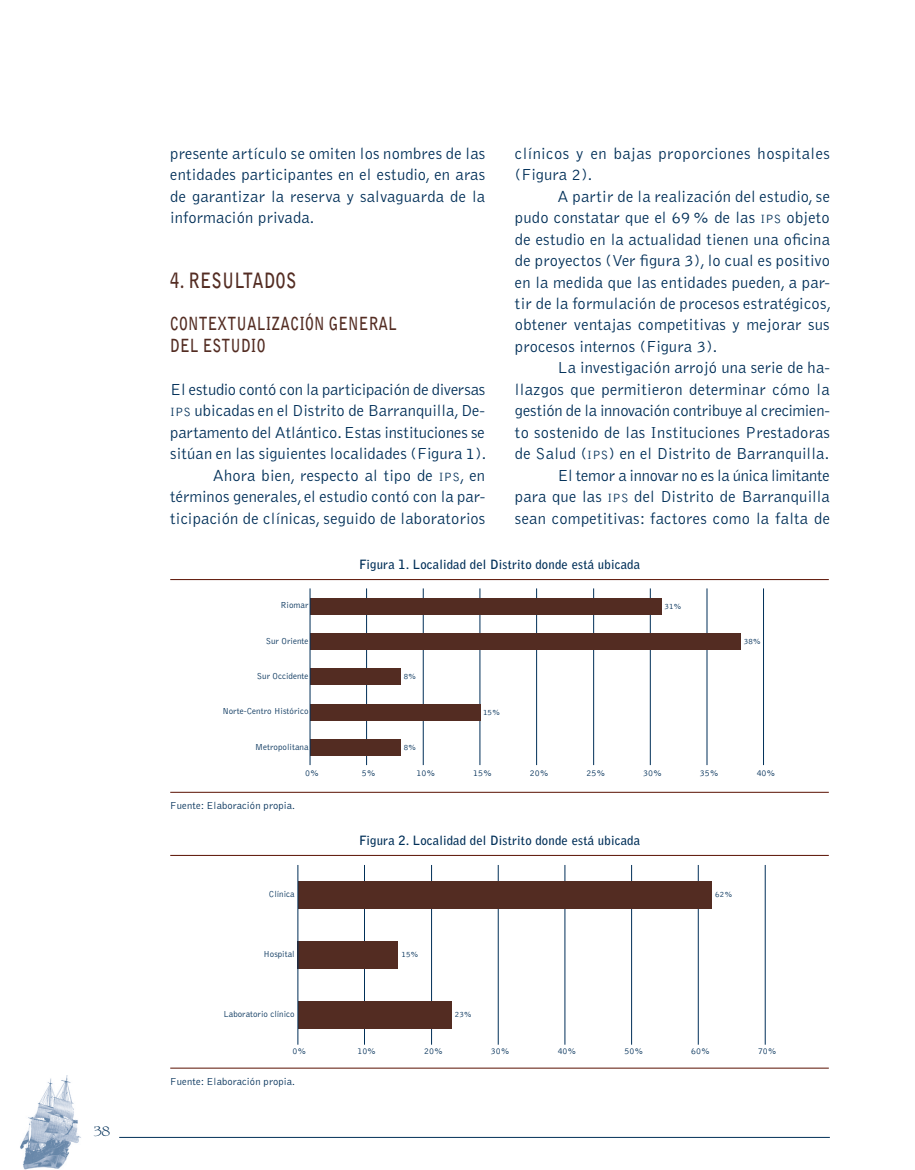
<style>
.page{position:relative;width:915px;height:1170px;background:#fff}
.page>*{position:absolute;margin:0;border:0;box-sizing:border-box;transform-origin:0 0}
.t1{font:700 21px "Bell Gothic";letter-spacing:.015em;color:#532c22;scale:.8 1}
.t2{font:700 18px "Bell Gothic";color:#532c22;scale:.8 1}
.t3{font:300 16.5px/21.5px "Bell Gothic";letter-spacing:.01em;color:#002f58;text-align:justify}
.t4{font:300 16.5px/21.5px "Bell Gothic";letter-spacing:.03em;color:#002f58}
.t5{font:15px "University Roman";color:#002f58;scale:1.3 1}
.t6{font:700 12.75px "Bell Gothic";letter-spacing:.015em;color:#002f58}
.t7{font:300 10.5px "Bell Gothic";letter-spacing:.015em;color:#002f58}
.t8{font:300 9px "Bell Gothic";color:#002f58}
.t9{font:300 8.25px "Bell Gothic";color:#002f58}
.s1{font-size:12.3px}
</style>
<div class="page">
<hr style="left:119px;top:1136px;width:710px;height:1px;background:#002f58">
<img style="left:20px;top:1075px;width:61px;height:94px">
<hr style="left:170px;top:579px;width:658px;height:1px;background:#5a1000">
<hr style="left:170px;top:792px;width:658px;height:1px;background:#5a1000">
<hr style="left:366px;top:588px;width:1px;height:177px;background:#002f58">
<hr style="left:423px;top:588px;width:1px;height:177px;background:#002f58">
<hr style="left:479px;top:588px;width:1px;height:177px;background:#002f58">
<hr style="left:536px;top:588px;width:1px;height:177px;background:#002f58">
<hr style="left:593px;top:588px;width:1px;height:177px;background:#002f58">
<hr style="left:649px;top:588px;width:1px;height:177px;background:#002f58">
<hr style="left:706px;top:588px;width:1px;height:177px;background:#002f58">
<hr style="left:763px;top:588px;width:1px;height:177px;background:#002f58">
<div style="left:310px;top:739px;width:90px;height:16px;background:#532c22"></div>
<div style="left:310px;top:703px;width:170px;height:17px;background:#532c22"></div>
<div style="left:310px;top:668px;width:90px;height:17px;background:#532c22"></div>
<div style="left:310px;top:633px;width:430px;height:16px;background:#532c22"></div>
<div style="left:310px;top:598px;width:351px;height:16px;background:#532c22"></div>
<hr style="left:310px;top:588px;width:1px;height:177px;background:#002f58">
<hr style="left:170px;top:855px;width:658px;height:1px;background:#5a1000">
<hr style="left:170px;top:1067px;width:658px;height:1px;background:#5a1000">
<hr style="left:364px;top:864px;width:1px;height:180px;background:#002f58">
<hr style="left:431px;top:864px;width:1px;height:180px;background:#002f58">
<hr style="left:498px;top:864px;width:1px;height:180px;background:#002f58">
<hr style="left:564px;top:864px;width:1px;height:180px;background:#002f58">
<hr style="left:631px;top:864px;width:1px;height:180px;background:#002f58">
<hr style="left:697px;top:864px;width:1px;height:180px;background:#002f58">
<hr style="left:764px;top:864px;width:1px;height:180px;background:#002f58">
<div style="left:298px;top:1000px;width:153px;height:28px;background:#532c22"></div>
<div style="left:298px;top:940px;width:100px;height:28px;background:#532c22"></div>
<div style="left:298px;top:880px;width:413px;height:28px;background:#532c22"></div>
<hr style="left:297px;top:864px;width:1px;height:180px;background:#002f58">
<p class="t5" style="left:94px;top:1122px;width:14px">38</p>
<p class="t3" style="left:170px;top:143px;width:316px">presente artículo se omiten los nombres de las entidades participantes en el estudio, en aras de garantizar la reserva y salvaguarda de la información privada.</p>
<p class="t4" style="left:514px;top:143px;width:316px">clínicos y en bajas proporciones hospitales (Figura 2).</p>
<p class="t3" style="left:514px;top:186px;width:318px;text-indent:43px">A partir de la realización del estudio, se pudo constatar que el 69% de las <span class="s1">IPS</span> objeto de estudio en la actualidad tienen una oficina de proyectos (Ver figura 3), lo cual es positivo en la medida que las entidades pueden, a par&shy;tir de la formulación de procesos estratégicos, obtener ventajas competitivas y mejorar sus procesos internos (Figura 3).</p>
<p class="t3" style="left:514px;top:357px;width:316px;text-align:right">La investigación arrojó una serie de ha&shy;llazgos que permitieron determinar cómo la gestión de la innovación contribuye al crecimien&shy;to sostenido de las Instituciones Prestadoras de Salud (<span class="s1">IPS</span>) en el Distrito de Barranquilla.<br>El temor a innovar no es la única limitante<br>para que las <span class="s1">IPS</span> del Distrito de Barranquilla sean competitivas: factores como la falta de</p>
<p class="t6" style="left:359px;top:556px;width:282px">Figura 1. Localidad del Distrito donde está ubicada</p>
<p class="t1" style="left:170px;top:267px;width:159px">4. RESULTADOS</p>
<p class="t2" style="left:170px;top:313px;width:24px">Conte</p>
<p class="t2" style="left:217px;top:313px;width:24px">xtuali</p>
<p class="t2" style="left:271px;top:313px;width:23px">zación</p>
<p class="t2" style="left:328px;top:313px;width:13px">general</p>
<p class="t2" style="left:170px;top:334px;width:12px">del</p>
<p class="t2" style="left:203px;top:334px;width:12px">estudio</p>
<p class="t3" style="left:170px;top:379px;width:317px;text-align:right">El estudio contó con la participación de diversas <span class="s1">IPS</span> ubicadas en el Distrito de Barranquilla, De&shy;partamento del Atlántico. Estas instituciones se sitúan en las siguientes localidades (Figura 1).<br>Ahora bien, respecto al tipo de <span class="s1">IPS</span>, en términos generales, el estudio contó con la par&shy;ticipación de clínicas, seguido de laboratorios</p>
<p class="t8" style="left:280px;top:600px;width:29px">Riomar</p>
<p class="t9" style="left:664px;top:601px;width:19px">31%</p>
<p class="t8" style="left:265px;top:636px;width:44px">Sur Oriente</p>
<p class="t9" style="left:743px;top:637px;width:19px">38%</p>
<p class="t8" style="left:257px;top:671px;width:53px">Sur Occidente</p>
<p class="t9" style="left:403px;top:672px;width:14px">8%</p>
<p class="t8" style="left:222px;top:706px;width:88px">Norte-Centro Histórico</p>
<p class="t9" style="left:483px;top:707px;width:19px">15%</p>
<p class="t8" style="left:255px;top:741px;width:55px">Metropolitana</p>
<p class="t9" style="left:403px;top:742px;width:14px">8%</p>
<p class="t7" style="left:170px;top:800px;width:126px">Fuente: Elaboración propia.</p>
<p class="t8" style="left:305px;top:768px;width:15px">0%</p>
<p class="t8" style="left:361px;top:768px;width:15px">5%</p>
<p class="t8" style="left:416px;top:768px;width:20px">10%</p>
<p class="t8" style="left:473px;top:768px;width:20px">15%</p>
<p class="t8" style="left:529px;top:768px;width:20px">20%</p>
<p class="t8" style="left:586px;top:768px;width:20px">25%</p>
<p class="t8" style="left:643px;top:768px;width:20px">30%</p>
<p class="t8" style="left:699px;top:768px;width:20px">35%</p>
<p class="t8" style="left:756px;top:768px;width:20px">40%</p>
<p class="t6" style="left:359px;top:832px;width:282px">Figura 2. Localidad del Distrito donde está ubicada</p>
<p class="t8" style="left:269px;top:888px;width:27px">Clínica</p>
<p class="t9" style="left:715px;top:889px;width:19px">62%</p>
<p class="t8" style="left:263px;top:948px;width:33px">Hospital</p>
<p class="t8" style="left:223px;top:1008px;width:73px">Laboratorio clínico</p>
<p class="t9" style="left:401px;top:949px;width:19px">15%</p>
<p class="t9" style="left:455px;top:1009px;width:19px">23%</p>
<p class="t8" style="left:292px;top:1046px;width:15px">0%</p>
<p class="t8" style="left:357px;top:1046px;width:20px">10%</p>
<p class="t8" style="left:424px;top:1046px;width:20px">20%</p>
<p class="t8" style="left:491px;top:1046px;width:20px">30%</p>
<p class="t8" style="left:557px;top:1046px;width:20px">40%</p>
<p class="t8" style="left:624px;top:1046px;width:20px">50%</p>
<p class="t8" style="left:691px;top:1046px;width:20px">60%</p>
<p class="t8" style="left:757px;top:1046px;width:20px">70%</p>
<p class="t7" style="left:170px;top:1075px;width:126px">Fuente: Elaboración propia.</p>
</div>
